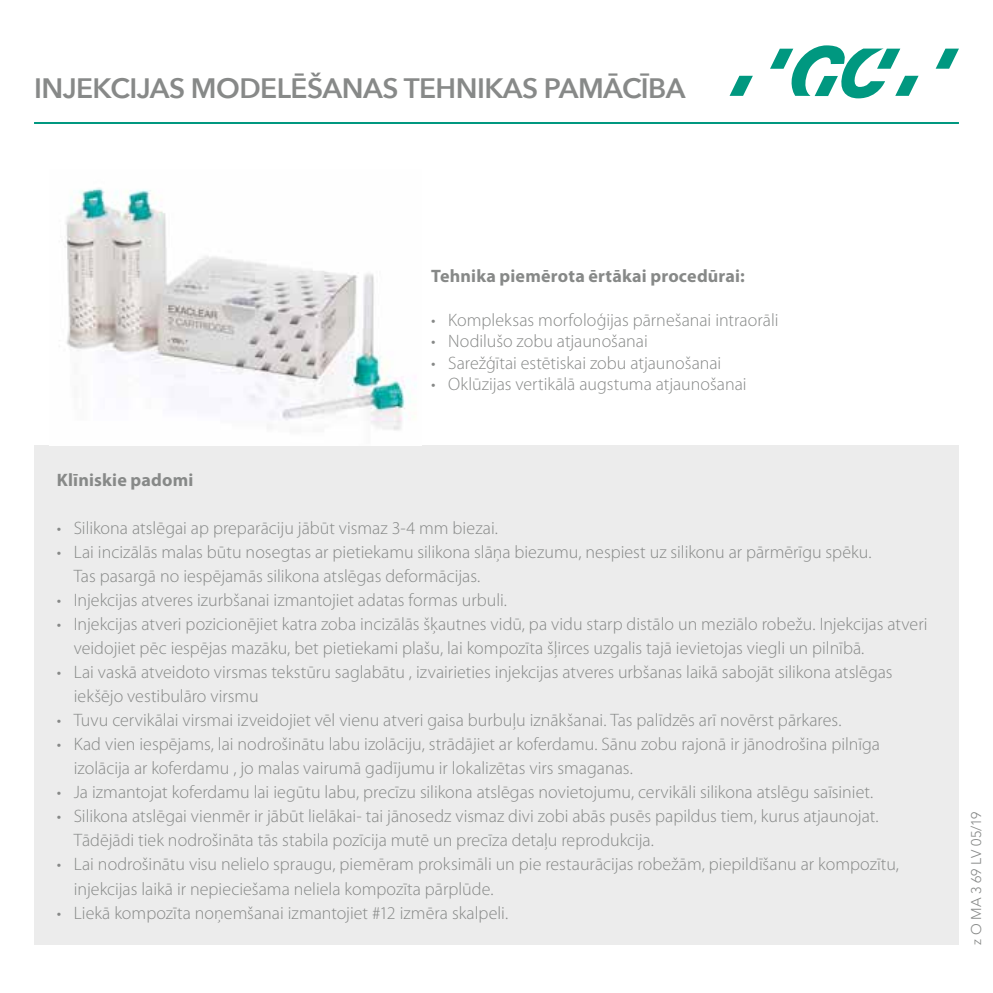
<style>
.page{position:relative;width:993px;height:993px;background:#fff}
.page>*{position:absolute;margin:0;border:0;box-sizing:border-box;transform-origin:0 0}
.t1{font:600 28px "Avenir Next";letter-spacing:-.02em;color:#878988}
.t2{font:300 18px/24px "Myriad Pro";color:#878988}
.t3{font:700 18px "Myriad Pro";letter-spacing:.01em;color:#878988}
.t4{font:300 14px "Avenir LT Std";color:#878988}
</style>
<div class="page">
<div style="left:34px;top:445px;width:924px;height:499px;background:#ececec"></div>
<img style="left:65px;top:188px;width:351px;height:242px">
<svg style="left:935px;top:49px;width:23px;height:20px"></svg>
<svg style="left:770px;top:45px;width:148px;height:53px"></svg>
<svg style="left:729px;top:76px;width:23px;height:20px"></svg>
<hr style="left:34px;top:122px;width:924px;height:2px;background:#009880">
<h1 class="t1" style="left:34px;top:65px;width:653px">INJEKCIJAS MODELĒŠANAS TEHNIKAS PAMĀCĪBA</h1>
<p class="t3" style="left:431px;top:266px;width:315px">Tehnika piemērota ērtākai procedūrai:</p>
<p class="t2" style="left:431px;top:308px;width:349px">• Kompleksas morfoloģijas pārnešanai intraorāli</p>
<p class="t2" style="left:431px;top:329px;width:218px">• Nodilušo zobu atjaunošanai</p>
<p class="t2" style="left:431px;top:351px;width:291px">• Sarežģītai estētiskai zobu atjaunošanai</p>
<p class="t2" style="left:431px;top:372px;width:317px">• Oklūzijas vertikālā augstuma atjaunošanai</p>
<p class="t3" style="left:57px;top:470px;width:138px">Klīniskie padomi</p>
<p class="t2" style="left:57px;top:516px;width:442px">• Silikona atslēgai ap preparāciju jābūt vismaz 3-4 mm biezai.</p>
<p class="t2" style="left:74px;top:540px;width:799px;text-indent:-17px">• Lai incizālās malas būtu nosegtas ar pietiekamu silikona slāņa biezumu, nespiest uz silikonu ar pārmērīgu spēku.<br>Tas pasargā no iespējamās silikona atslēgas deformācijas.</p>
<p class="t2" style="left:57px;top:588px;width:451px">• Injekcijas atveres izurbšanai izmantojiet adatas formas urbuli.</p>
<p class="t2" style="left:74px;top:612px;width:855px;text-indent:-17px">• Injekcijas atveri pozicionējiet katra zoba incizālās šķautnes vidū, pa vidu starp distālo un meziālo robežu. Injekcijas atveri veidojiet pēc iespējas mazāku, bet pietiekami plašu, lai kompozīta šļirces uzgalis tajā ievietojas viegli un pilnībā.</p>
<p class="t2" style="left:74px;top:660px;width:820px;text-indent:-17px">• Lai vaskā atveidoto virsmas tekstūru saglabātu , izvairieties injekcijas atveres urbšanas laikā sabojāt silikona atslēgas iekšējo vestibulāro virsmu</p>
<p class="t2" style="left:57px;top:708px;width:786px">• Tuvu cervikālai virsmai izveidojiet vēl vienu atveri gaisa burbuļu iznākšanai. Tas palīdzēs arī novērst pārkares.</p>
<p class="t2" style="left:74px;top:732px;width:807px;text-indent:-17px">• Kad vien iespējams, lai nodrošinātu labu izolāciju, strādājiet ar koferdamu. Sānu zobu rajonā ir jānodrošina pilnīga izolācija ar koferdamu , jo malas vairumā gadījumu ir lokalizētas virs smaganas.</p>
<p class="t2" style="left:57px;top:780px;width:817px">• Ja izmantojat koferdamu lai iegūtu labu, precīzu silikona atslēgas novietojumu, cervikāli silikona atslēgu saīsiniet.</p>
<p class="t2" style="left:74px;top:804px;width:806px;text-indent:-17px">• Silikona atslēgai vienmēr ir jābūt lielākai- tai jānosedz vismaz divi zobi abās pusēs papildus tiem, kurus atjaunojat.<br>Tādējādi tiek nodrošināta tās stabila pozīcija mutē un precīza detaļu reprodukcija.</p>
<p class="t2" style="left:74px;top:852px;width:826px;text-indent:-17px">• Lai nodrošinātu visu nelielo spraugu, piemēram proksimāli un pie restaurācijas robežām, piepildīšanu ar kompozītu, injekcijas laikā ir nepieciešama neliela kompozīta pārplūde.</p>
<p class="t2" style="left:57px;top:900px;width:453px">• Liekā kompozīta noņemšanai izmantojiet #12 izmēra skalpeli.</p>
<p class="t4" style="left:967px;top:944px;width:134px;rotate:-90deg">z O MA 3 69 LV 05/19</p>
</div>
